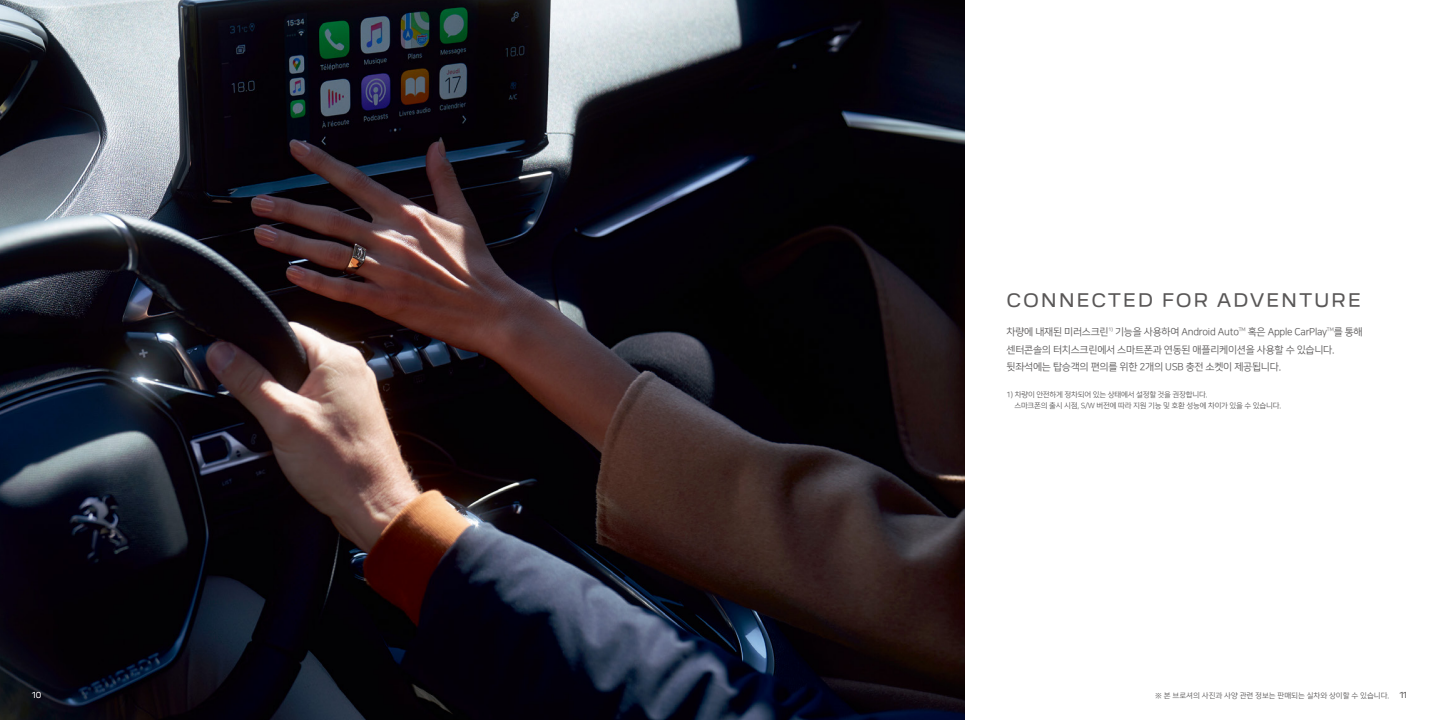
<style>
.page{position:relative;width:1439px;height:720px;background:#fff}
.page>*{position:absolute;margin:0;border:0;box-sizing:border-box;transform-origin:0 0}
.t1{font:16.88px "Peugeot New";letter-spacing:.1em;color:#595757}
.t2{font:10px/17.5px "Nanum Square OTFR";letter-spacing:-.025em;color:#595757}
.t3{font:7.5px/11.2px "Nanum Square OTFR";letter-spacing:-.025em;color:#595757}
.t4{font:7.5px "Nanum Square OTFR";color:#595757}
.t5{font:7.5px "Peugeot New";color:#fff}
.t6{font:7.5px "Peugeot New";color:#595757}
</style>
<div class="page">
<img style="left:0;top:0;width:964px;height:719px">
<h1 class="t1" style="left:1006px;top:289px;width:356px">CONNECTED FOR ADVENTURE</h1>
<p class="t2" style="left:1006px;top:323px;width:358px">차량에 내재된 미러스크린<sup>1)</sup> 기능을 사용하여 Android Auto<sup>TM</sup> 혹은 Apple CarPlay<sup>TM</sup>를 통해 센터콘솔의 터치스크린에서 스마트폰과 연동된 애플리케이션을 사용할 수 있습니다. 뒷좌석에는 탑승객의 편의를 위한 2개의 USB 충전 소켓이 제공됩니다.</p>
<p class="t3" style="left:1014px;top:389px;width:268px;text-indent:-8px">1) 차량이 안전하게 정차되어 있는 상태에서 설정할 것을 권장합니다.<br>스마크폰의 출시 시점, S/W 버전에 따라 지원 기능 및 호환 성능에 차이가 있을 수 있습니다.</p>
<p class="t5" style="left:32px;top:690px;width:11px">10</p>
<p class="t4" style="left:1155px;top:691px;width:236px">※ 본 브로셔의 사진과 사양 관련 정보는 판매되는 실차와 상이할 수 있습니다.</p>
<p class="t6" style="left:1399px;top:690px;width:9px">11</p>
</div>
